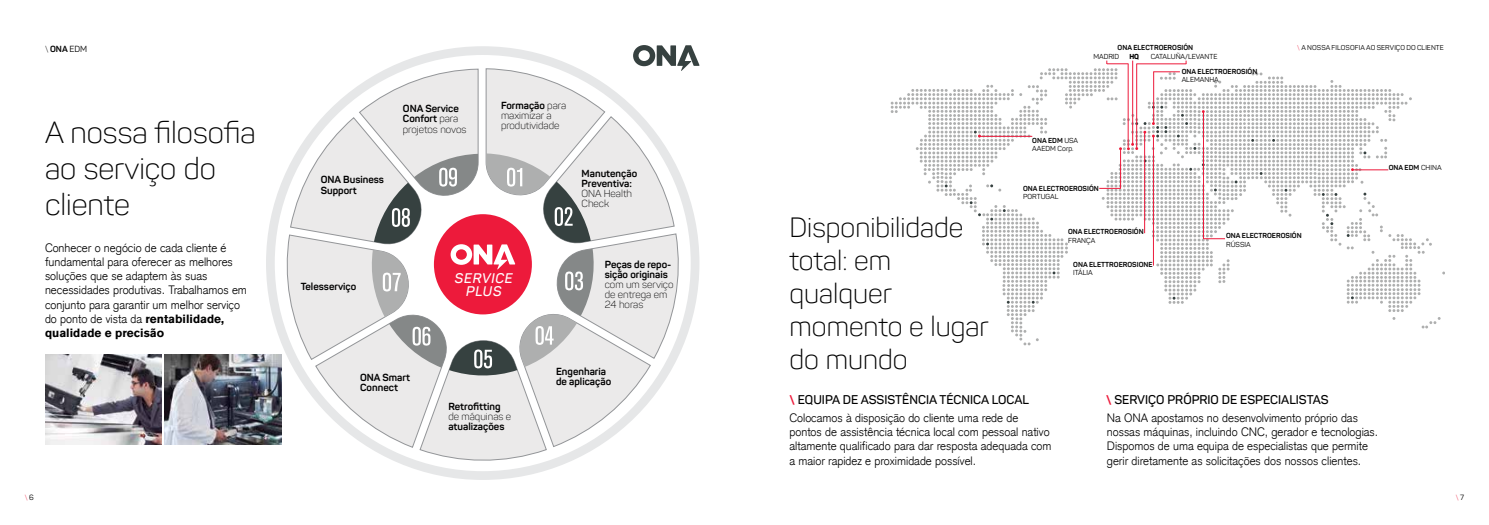
<style>
.page{position:relative;width:1489px;height:525px;background:#fff}
.page>*{position:absolute;margin:0;border:0;box-sizing:border-box;transform-origin:0 0}
.t1{font:300 30px/36px "Panton";color:#000}
.t2{font:300 27.5px/33px "Panton";color:#000}
.t3{font:italic 600 13.75px/13.8px "Panton";letter-spacing:.05em;color:#fff;text-align:center}
.t4{font:600 12.5px "Panton";color:#000}
.t5{font:300 11.88px/14.2px "Akzidenz Grotesk";color:#000}
.t6{font:700 11.88px "Akzidenz Grotesk BQ";color:#000}
.t7{font:700 10.12px/10.1px "Panton";color:#000}
.t8{font:300 10.12px/10.1px "Panton";color:#000}
.t9{font:700 8.75px "Panton";color:#000}
.t10{font:300 7.5px "Panton";color:#ed1a3b}
.t11{font:700 7.12px "Panton";color:#000}
.t12{font:7.12px/8.6px "Panton";color:#000}
.t13{font:800 7.12px "Panton";color:#000}
.t14{font:7px "Panton";letter-spacing:.015em;color:#000}
.s1{font-weight:300}
.s2{font-weight:400}
.s3{font-weight:300;color:#ed1a3b}
.s4{font-family:"Akzidenz Grotesk BQ";font-weight:700}
.s5{font-weight:700}
.s6{font-weight:700;color:#ed1a3b}
.s7{font-weight:400;color:#000}
</style>
<div class="page">
<svg style="left:283px;top:45px;width:416px;height:419px"></svg>
<img style="left:45px;top:354px;width:117px;height:90px">
<img style="left:165px;top:354px;width:116px;height:90px">
<svg style="left:890px;top:61px;width:554px;height:284px"></svg>
<p class="t11" style="left:1117px;top:43px;width:77px">ONA ELECTROEROSIÓN</p>
<p class="t12" style="left:1093px;top:52px;width:24px">MADRID</p>
<p class="t13" style="left:1129px;top:52px;width:11px">HQ</p>
<p class="t12" style="left:1150px;top:52px;width:67px">CATALUÑA/LEVANTE</p>
<p class="t9" style="left:45px;top:43px;width:44px"><span class="s1">\</span> ONA <span class="s2">edm</span></p>
<p class="t14" style="left:1297px;top:43px;width:147px"><span class="s3">\</span> A NOSSA FILOSOFIA AO SERVIÇO DO CLIENTE</p>
<h1 class="t1" style="left:45px;top:114px;width:212px">A nossa filosofia ao serviço do cliente</h1>
<p class="t5" style="left:45px;top:240px;width:203px">Conhecer o negócio de cada cliente é fundamental para oferecer as melhores soluções que se adaptem às suas necessidades produtivas. Trabalhamos em conjunto para garantir um melhor serviço do ponto de vista da <span class="s4">rentabilidade,</span></p>
<p class="t6" style="left:45px;top:326px;width:121px">qualidade e precisão</p>
<p class="t7" style="left:321px;top:174px;width:65px">ONA Business<br>Support</p>
<p class="t7" style="left:403px;top:104px;width:65px">ONA Service<br>Confort <span class="s1">para projetos novos</span></p>
<p class="t8" style="left:501px;top:100px;width:67px"><span class="s5">Formação</span> para maximizar a produtividade</p>
<p class="t7" style="left:581px;top:168px;width:57px">Manutenção<br>Preventiva:</p>
<p class="t8" style="left:581px;top:188px;width:52px">ONA Health<br>Check</p>
<p class="t7" style="left:301px;top:281px;width:57px">Telesserviço</p>
<p class="t3" style="left:455px;top:271px;width:59px">SERVICE plus</p>
<p class="t7" style="left:604px;top:259px;width:68px">Peças de repo&shy;sição originais</p>
<p class="t8" style="left:604px;top:279px;width:70px">com um serviço de entrega em<br>24 horas</p>
<p class="t7" style="left:360px;top:372px;width:51px">ONA Smart<br>Connect</p>
<p class="t7" style="left:448px;top:401px;width:54px">Retrofitting</p>
<p class="t8" style="left:448px;top:411px;width:64px">de máquinas e</p>
<p class="t7" style="left:448px;top:421px;width:58px">atualizações</p>
<p class="t7" style="left:556px;top:366px;width:57px">Engenharia de aplicação</p>
<p class="t11" style="left:1181px;top:67px;width:77px">ONA ELECTROEROSIÓN</p>
<p class="t12" style="left:1181px;top:76px;width:39px">ALEMAN HA</p>
<p class="t12" style="left:1032px;top:136px;width:47px"><span class="s5">ONA EDM</span> USA<br>AAEDM</p>
<p class="t12" style="left:1057px;top:144px;width:17px">Corp.</p>
<p class="t11" style="left:1023px;top:183px;width:77px">ONA ELECTROEROSIÓN</p>
<p class="t12" style="left:1023px;top:192px;width:37px">PORTUGAL</p>
<h2 class="t2" style="left:789px;top:210px;width:201px">Disponibilidade total: em qualquer momento e lugar do mundo</h2>
<p class="t4" style="left:789px;top:391px;width:241px"><span class="s6">\</span> EQUIPA DE ASSISTÊNCIA TÉCNICA LOCAL</p>
<p class="t4" style="left:1106px;top:391px;width:224px"><span class="s6">\</span> SERVIÇO PRÓPRIO DE ESPECIALISTAS</p>
<p class="t5" style="left:789px;top:410px;width:263px">Colocamos à disposição do cliente uma rede de pontos de assistência técnica local com pessoal nativo altamente qualificado para dar resposta adequada com a maior rapidez e proximidade possível.</p>
<p class="t11" style="left:1068px;top:227px;width:77px">ONA ELECTROEROSIÓN</p>
<p class="t12" style="left:1068px;top:236px;width:29px">FRAN ÇA</p>
<p class="t11" style="left:1225px;top:231px;width:77px">ONA ELECTROEROSIÓN</p>
<p class="t12" style="left:1225px;top:240px;width:26px">RÚSSIA</p>
<p class="t11" style="left:1073px;top:260px;width:81px">ONA ELETTROEROSIONE</p>
<p class="t12" style="left:1073px;top:268px;width:21px">ITÁLIA</p>
<p class="t5" style="left:1106px;top:410px;width:273px">Na ONA apostamos no desenvolvimento próprio das nossas máquinas, incluindo CNC, gerador e tecnologias.<br>Dispomos de uma equipa de especialistas que permite gerir diretamente as solicitações dos nossos clientes.</p>
<p class="t11" style="left:1388px;top:163px;width:54px">ONA EDM <span class="s2">CHINA</span></p>
<p class="t10" style="left:25px;top:492px;width:10px">\<span class="s7">6</span></p>
<p class="t10" style="left:1455px;top:492px;width:10px">\<span class="s7">7</span></p>
</div>
